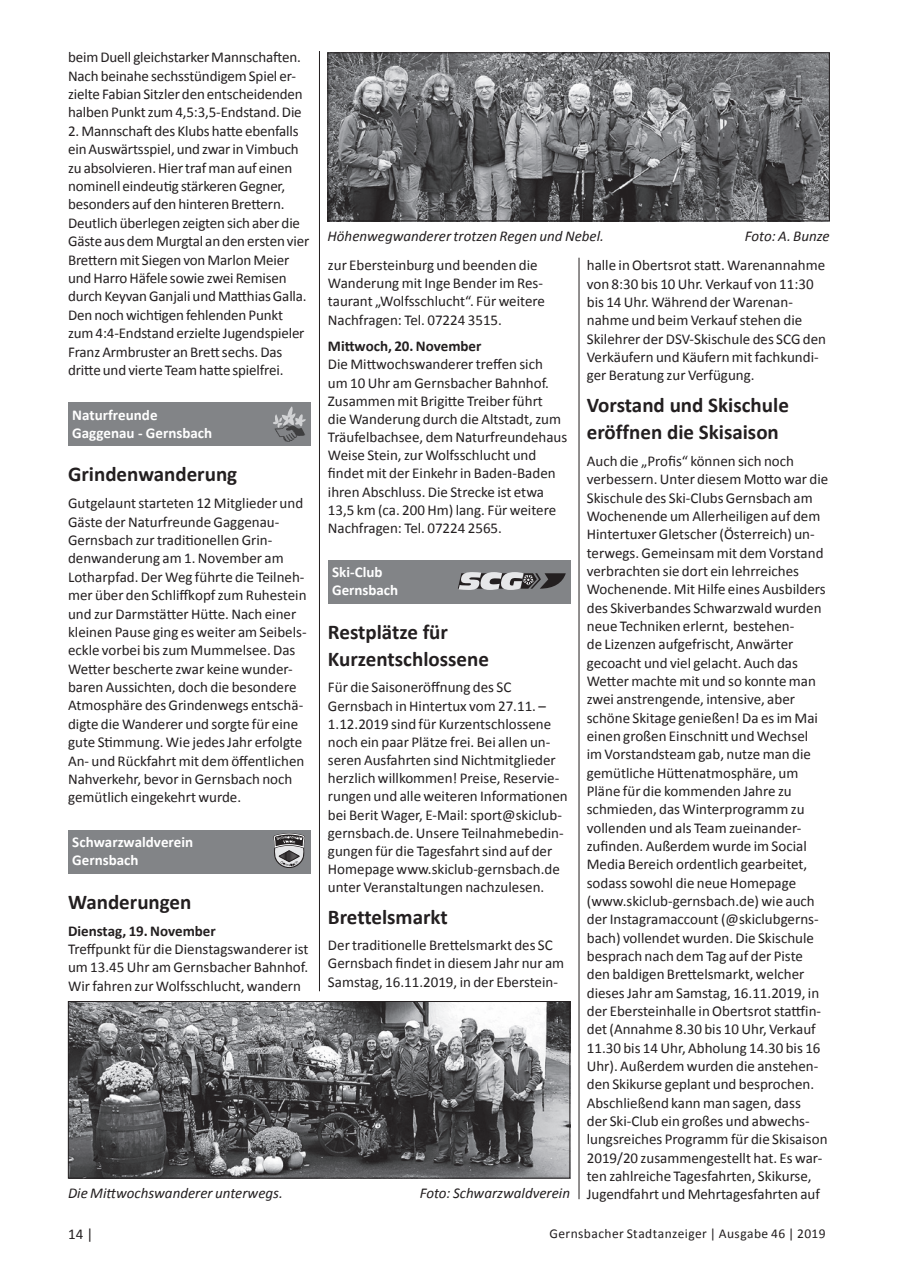
<style>
.page{position:relative;width:902px;height:1280px;background:#fff}
.page>*{position:absolute;margin:0;border:0;box-sizing:border-box;transform-origin:0 0}
.t1{font:700 21px/27.2px "Calibri";color:#231f20}
.t2{font:15px/18.3px "Calibri";color:#231f20}
.t3{font:italic 15px "Calibri";color:#231f20}
.t4{font:700 15px/18px "Calibri";color:#fff}
.t5{font:700 15px "Calibri";color:#231f20}
.t6{font:13.5px "Calibri";letter-spacing:.025em;color:#231f20}
</style>
<div class="page">
<hr style="left:319px;top:51px;width:1px;height:940px;background:#231f20">
<hr style="left:578px;top:258px;width:1px;height:941px;background:#231f20">
<div style="left:68px;top:402px;width:242px;height:44px;background:#828487"></div>
<svg style="left:273px;top:406px;width:33px;height:36px"></svg>
<div style="left:68px;top:830px;width:242px;height:43px;background:#828487"></div>
<svg style="left:273px;top:833px;width:32px;height:35px"></svg>
<div style="left:328px;top:560px;width:242px;height:43px;background:#828487"></div>
<svg style="left:458px;top:572px;width:107px;height:18px"></svg>
<img style="left:329px;top:55px;width:498px;height:164px">
<div style="left:327px;top:53px;width:502px;height:168px;border:1px solid #231f20"></div>
<img style="left:70px;top:1003px;width:498px;height:173px">
<div style="left:68px;top:1001px;width:502px;height:177px;border:1px solid #231f20"></div>
<p class="t2" style="left:68px;top:48px;width:236px">beim Duell gleichstarker Mannschaften.<br>Nach beinahe sechsstündigem Spiel er&shy;zielte Fabian Sitzler den entscheidenden halben Punkt zum 4,5:3,5-Endstand. Die</p>
<p class="t2" style="left:68px;top:122px;width:243px">2. Mannschaft des Klubs hatte ebenfalls ein Auswärtsspiel, und zwar in Vimbuch zu absolvieren. Hier traf man auf einen nominell eindeutig stärkeren Gegner, besonders auf den hinteren Brettern.<br>Deutlich überlegen zeigten sich aber die Gäste aus dem Murgtal an den ersten vier Brettern mit Siegen von Marlon Meier und Harro Häfele sowie zwei Remisen durch Keyvan Ganjali und Matthias Galla.<br>Den noch wichtigen fehlenden Punkt zum 4:4-Endstand erzielte Jugendspieler Franz Armbruster an Brett sechs. Das dritte und vierte Team hatte spielfrei.</p>
<p class="t4" style="left:72px;top:406px;width:141px">Naturfreunde<br>Gaggenau - Gernsbach</p>
<h1 class="t1" style="left:68px;top:461px;width:171px">Grindenwanderung</h1>
<p class="t2" style="left:68px;top:494px;width:240px">Gutgelaunt starteten 12 Mitglieder und Gäste der Naturfreunde Gaggenau-Gernsbach zur traditionellen Grin&shy;denwanderung am 1. November am Lotharpfad. Der Weg führte die Teilneh&shy;mer über den Schliffkopf zum Ruhestein und zur Darmstätter Hütte. Nach einer kleinen Pause ging es weiter am Seibels&shy;eckle vorbei bis zum Mummelsee. Das Wetter bescherte zwar keine wunder&shy;baren Aussichten, doch die besondere Atmosphäre des Grindenwegs entschä&shy;digte die Wanderer und sorgte für eine gute Stimmung. Wie jedes Jahr erfolgte An- und Rückfahrt mit dem öffentlichen Nahverkehr, bevor in Gernsbach noch gemütlich eingekehrt wurde.</p>
<p class="t4" style="left:72px;top:833px;width:122px">Schwarzwaldverein<br>Gernsbach</p>
<h1 class="t1" style="left:68px;top:888px;width:125px">Wanderungen</h1>
<p class="t5" style="left:68px;top:921px;width:149px">Dienstag, 19. November</p>
<p class="t2" style="left:68px;top:940px;width:242px;text-align:justify">Treffpunkt für die Dienstagswanderer ist um 13.45 Uhr am Gernsbacher Bahnhof.<br>Wir fahren zur Wolfsschlucht, wandern</p>
<p class="t3" style="left:327px;top:226px;width:278px">Höhenwegwanderer trotzen Regen und Nebel.</p>
<p class="t3" style="left:744px;top:226px;width:86px">Foto: A. Bunze</p>
<p class="t2" style="left:328px;top:256px;width:218px">zur Ebersteinburg und beenden die Wanderung mit Inge Bender im Res&shy;taurant „Wolfsschlucht“. Für weitere Nachfragen: Tel. 07224 3515.</p>
<p class="t5" style="left:328px;top:337px;width:155px">Mittwoch, 20. November</p>
<p class="t2" style="left:328px;top:355px;width:241px">Die Mittwochswanderer treffen sich<br>um 10 Uhr am Gernsbacher Bahnhof.<br>Zusammen mit Brigitte Treiber führt<br>die Wanderung durch die Altstadt, zum Träufelbachsee, dem Naturfreundehaus Weise Stein, zur Wolfsschlucht und findet mit der Einkehr in Baden-Baden ihren Abschluss. Die Strecke ist etwa 13,5 km (ca. 200 Hm) lang. Für weitere Nachfragen: Tel. 07224 2565.</p>
<p class="t4" style="left:332px;top:563px;width:67px">Ski-Club<br>Gernsbach</p>
<h1 class="t1" style="left:328px;top:618px;width:162px">Restplätze für<br>Kurzentschlossene</h1>
<p class="t2" style="left:328px;top:678px;width:241px">Für die Saisoneröffnung des SC Gernsbach in Hintertux vom 27.11. – 1.12.2019 sind für Kurzentschlossene noch ein paar Plätze frei. Bei allen un&shy;seren Ausfahrten sind Nichtmitglieder herzlich willkommen! Preise, Reservie&shy;rungen und alle weiteren Informationen bei Berit Wager, E-Mail: sport@skiclub&shy;gernsbach.de. Unsere Teilnahmebedin&shy;gungen für die Tagesfahrt sind auf der Homepage www.skiclub-gernsbach.de unter Veranstaltungen nachzulesen.</p>
<h1 class="t1" style="left:328px;top:903px;width:121px">Brettelsmarkt</h1>
<p class="t2" style="left:328px;top:936px;width:238px">Der traditionelle Brettelsmarkt des SC<br>Gernsbach findet in diesem Jahr nur am<br>Samstag, 16.11.2019, in der Eberstein-</p>
<p class="t2" style="left:586px;top:256px;width:241px">halle in Obertsrot statt. Warenannahme von 8:30 bis 10 Uhr. Verkauf von 11:30 bis 14 Uhr. Während der Warenan&shy;nahme und beim Verkauf stehen die Skilehrer der DSV-Skischule des SCG den Verkäufern und Käufern mit fachkundi&shy;ger Beratung zur Verfügung.</p>
<h1 class="t1" style="left:586px;top:391px;width:204px">Vorstand und Skischule eröffnen die Skisaison</h1>
<p class="t2" style="left:586px;top:452px;width:243px">Auch die „Profis“ können sich noch verbessern. Unter diesem Motto war die Skischule des Ski-Clubs Gernsbach am Wochenende um Allerheiligen auf dem Hintertuxer Gletscher (Österreich) un&shy;terwegs. Gemeinsam mit dem Vorstand verbrachten sie dort ein lehrreiches Wochenende. Mit Hilfe eines Ausbilders des Skiverbandes Schwarzwald wurden neue Techniken erlernt, bestehen-<br>de Lizenzen aufgefrischt, Anwärter gecoacht und viel gelacht. Auch das Wetter machte mit und so konnte man zwei anstrengende, intensive, aber schöne Skitage genießen! Da es im Mai einen großen Einschnitt und Wechsel<br>im Vorstandsteam gab, nutze man die gemütliche Hüttenatmosphäre, um Pläne für die kommenden Jahre zu schmieden, das Winterprogramm zu vollenden und als Team zueinander&shy;zufinden. Außerdem wurde im Social Media Bereich ordentlich gearbeitet, sodass sowohl die neue Homepage (www.skiclub-gernsbach.de) wie auch der Instagramaccount (@skiclubgerns&shy;bach) vollendet wurden. Die Skischule besprach nach dem Tag auf der Piste den baldigen Brettelsmarkt, welcher dieses Jahr am Samstag, 16.11.2019, in der Ebersteinhalle in Obertsrot stattfin&shy;det (Annahme 8.30 bis 10 Uhr, Verkauf 11.30 bis 14 Uhr, Abholung 14.30 bis 16<br>Uhr). Außerdem wurden die anstehen&shy;den Skikurse geplant und besprochen.<br>Abschließend kann man sagen, dass<br>der Ski-Club ein großes und abwechs&shy;lungsreiches Programm für die Skisaison 2019/20 zusammengestellt hat. Es war&shy;ten zahlreiche Tagesfahrten, Skikurse, Jugendfahrt und Mehrtagesfahrten auf</p>
<p class="t3" style="left:68px;top:1183px;width:216px">Die Mittwochswanderer unterwegs.</p>
<p class="t3" style="left:419px;top:1183px;width:152px">Foto: Schwarzwaldverein</p>
<p class="t2" style="left:68px;top:1225px;width:27px">14 |</p>
<p class="t6" style="left:549px;top:1225px;width:277px">Gernsbacher Stadtanzeiger | Ausgabe 46 | 2019</p>
</div>
